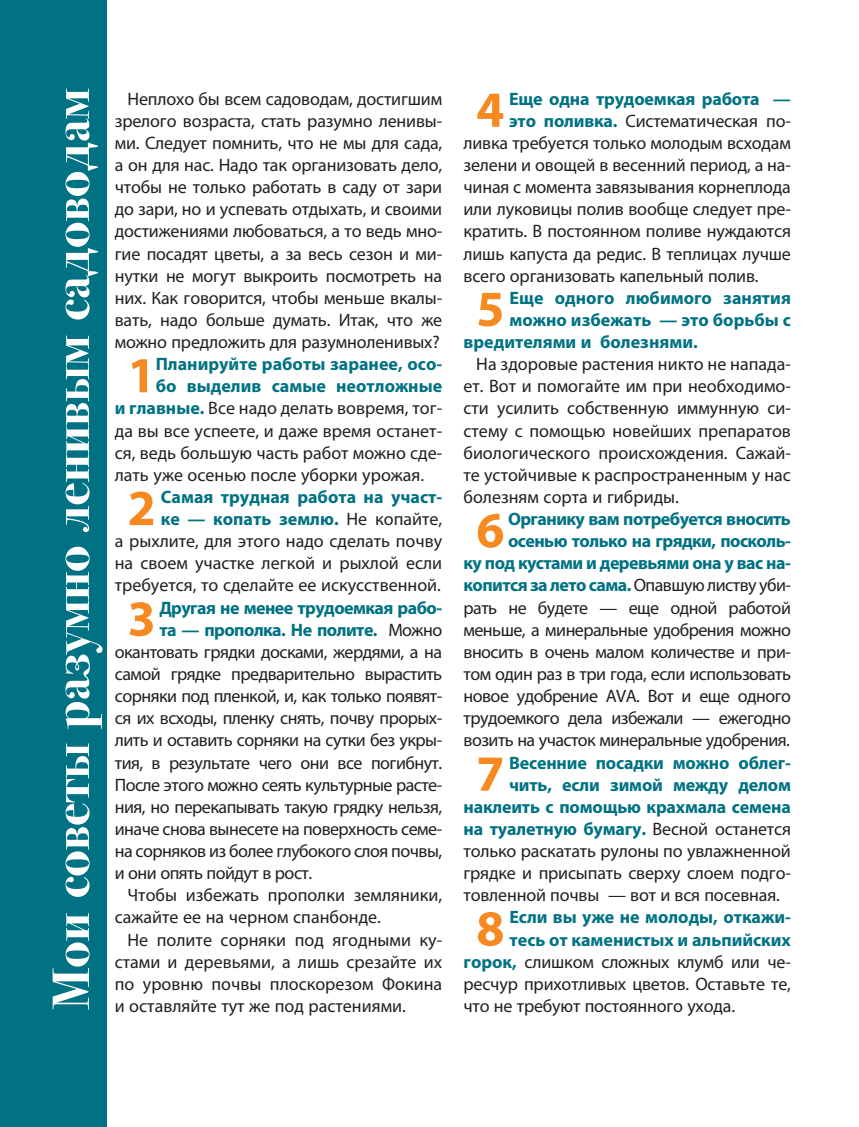
<style>
.page{position:relative;width:859px;height:1127px;background:#fff}
.page>*{position:absolute;margin:0;border:0;box-sizing:border-box;transform-origin:0 0}
.t1{font:700 52.5px "Bodoni Sev ITC";color:#fff}
.t2{font:700 50.85px "Myriad Pro";color:#f6891f}
.t3{font:18px/22px "Myriad Pro";letter-spacing:-.01em;color:#231f20;text-align:justify}
.t4{font:18px/22px "Myriad Pro";letter-spacing:-.03em;color:#231f20;text-align:right}
.t5{font:700 18px "Myriad Pro";letter-spacing:-.01em;color:#017283}
.t6{font:700 18px "Myriad Pro";letter-spacing:-.03em;color:#017283}
.s1{font-weight:700;color:#017283}
.s2{font-weight:400;color:#231f20}
</style>
<div class="page">
<div style="left:0;top:0;width:106px;height:1127px;background:#017283"></div>
<h1 class="t1" style="left:52px;top:1009px;width:922px;rotate:-90deg">Мои советы разумно ленивым садоводам</h1>
<p class="t3" style="left:115px;top:89px;width:329px;text-indent:13px">Неплохо бы всем садоводам, достигшим зрелого возраста, стать разумно ленивы&shy;ми. Следует помнить, что не мы для сада, а он для нас. Надо так организовать дело, чтобы не только работать в саду от зари до зари, но и успевать отдыхать, и своими достижениями любоваться, а то ведь мно&shy;гие посадят цветы, а за весь сезон и ми&shy;нутки не могут выкроить посмотреть на них. Как говорится, чтобы меньше вкалы&shy;вать, надо больше думать. Итак, что же можно предложить для разумноленивых?</p>
<h2 class="t2" style="left:128px;top:356px;width:30px">1</h2>
<p class="t5" style="left:156px;top:357px;width:288px">Планируйте работы заранее, осо-</p>
<p class="t5" style="left:156px;top:379px;width:288px">бо выделив самые неотложные</p>
<p class="t3" style="left:115px;top:399px;width:329px"><span class="s1">и главные.</span> Все надо делать вовремя, тог-</p>
<p class="t3" style="left:115px;top:421px;width:329px">да вы все успеете, и даже время останет-</p>
<p class="t3" style="left:115px;top:443px;width:329px">ся, ведь большую часть работ можно сде-</p>
<p class="t3" style="left:115px;top:465px;width:311px">лать уже осенью после уборки урожая.</p>
<h2 class="t2" style="left:128px;top:489px;width:30px">2</h2>
<p class="t3" style="left:115px;top:487px;width:329px;text-align:right"><span class="s1">Самая трудная работа на участ-<br>ке — копать землю.</span> Не копайте,<br>а рыхлите, для этого надо сделать почву на своем участке легкой и рыхлой если требуется, то сделайте ее искусственной.</p>
<h2 class="t2" style="left:128px;top:599px;width:30px">3</h2>
<p class="t6" style="left:159px;top:601px;width:284px">Другая не менее трудоемкая рабо-</p>
<p class="t6" style="left:159px;top:623px;width:284px">та — прополка. Не полите. <span class="s2">Можно</span></p>
<p class="t4" style="left:115px;top:642px;width:329px">окантовать грядки досками, жердями, а на</p>
<p class="t4" style="left:115px;top:664px;width:329px">самой грядке предварительно вырастить</p>
<p class="t4" style="left:115px;top:687px;width:329px">сорняки под пленкой, и, как только появят-</p>
<p class="t4" style="left:115px;top:709px;width:329px">ся их всходы, пленку снять, почву прорых-</p>
<p class="t4" style="left:115px;top:731px;width:329px">лить и оставить сорняки на сутки без укры-</p>
<p class="t4" style="left:115px;top:753px;width:329px">тия, в результате чего они все погибнут.</p>
<p class="t4" style="left:115px;top:775px;width:329px">после этого можно сеять культурные расте-</p>
<p class="t4" style="left:115px;top:797px;width:329px">ния, но перекапывать такую грядку нельзя,</p>
<p class="t4" style="left:115px;top:819px;width:329px">иначе снова вынесете на поверхность семе-</p>
<p class="t4" style="left:115px;top:841px;width:329px">на сорняков из более глубокого слоя почвы,</p>
<p class="t4" style="left:115px;top:864px;width:199px">и они опять пойдут в рост.</p>
<p class="t3" style="left:128px;top:886px;width:316px">Чтобы избежать прополки земляники,</p>
<p class="t3" style="left:115px;top:908px;width:268px">сажайте ее на черном спанбонде.</p>
<p class="t3" style="left:128px;top:930px;width:316px">Не полите сорняки под ягодными ку-</p>
<p class="t3" style="left:115px;top:952px;width:329px">стами и деревьями, а лишь срезайте их</p>
<p class="t3" style="left:115px;top:974px;width:329px">по уровню почвы плоскорезом Фокина</p>
<p class="t3" style="left:115px;top:996px;width:293px">и оставляйте тут же под растениями.</p>
<h2 class="t2" style="left:476px;top:91px;width:30px">4</h2>
<p class="t5" style="left:509px;top:92px;width:283px">Еще одна трудоемкая работа —</p>
<p class="t3" style="left:509px;top:111px;width:283px"><span class="s1">это поливка.</span> Систематическая по-</p>
<p class="t3" style="left:463px;top:133px;width:329px">ливка требуется только молодым всходам</p>
<p class="t3" style="left:463px;top:156px;width:329px">зелени и овощей в весенний период, а на-</p>
<p class="t3" style="left:463px;top:178px;width:329px">чиная с момента завязывания корнеплода</p>
<p class="t3" style="left:463px;top:200px;width:329px">или луковицы полив вообще следует пре-</p>
<p class="t3" style="left:463px;top:222px;width:329px">кратить. В постоянном поливе нуждаются</p>
<p class="t3" style="left:463px;top:244px;width:329px">лишь капуста да редис. В теплицах лучше</p>
<p class="t3" style="left:463px;top:266px;width:297px">всего организовать капельный полив.</p>
<h2 class="t2" style="left:476px;top:290px;width:30px">5</h2>
<p class="t5" style="left:510px;top:291px;width:283px">Еще одного любимого занятия</p>
<p class="t5" style="left:510px;top:313px;width:283px">можно избежать — это борьбы с</p>
<p class="t5" style="left:463px;top:335px;width:236px">вредителями и болезнями.</p>
<p class="t3" style="left:463px;top:355px;width:329px;text-indent:13px">На здоровые растения никто не напада&shy;ет. Вот и помогайте им при необходимо&shy;сти усилить собственную иммунную си&shy;стему с помощью новейших препаратов биологического происхождения. Сажай&shy;те устойчивые к распространенным у нас болезням сорта и гибриды.</p>
<h2 class="t2" style="left:476px;top:511px;width:30px">6</h2>
<p class="t4" style="left:463px;top:510px;width:329px"><span class="s1">Органику вам потребуется вносить осенью только на грядки, посколь-<br>ку под кустами и деревьями она у вас на&shy;копится за лето сама.</span> Опавшую листву уби&shy;рать не будете — еще одной работой меньше, а минеральные удобрения можно вносить в очень малом количестве и при&shy;том один раз в три года, если использовать новое удобрение AVA. Вот и еще одного трудоемкого дела избежали — ежегодно возить на участок минеральные удобрения.</p>
<h2 class="t2" style="left:476px;top:754px;width:30px">7</h2>
<p class="t5" style="left:509px;top:756px;width:283px">Весенние посадки можно облег-</p>
<p class="t5" style="left:509px;top:778px;width:283px">чить, если зимой между делом</p>
<p class="t5" style="left:463px;top:800px;width:329px">наклеить с помощью крахмала семена</p>
<p class="t5" style="left:463px;top:822px;width:329px">на туалетную бумагу. <span class="s2">Весной останется</span></p>
<p class="t3" style="left:463px;top:841px;width:329px">только раскатать рулоны по увлажненной</p>
<p class="t3" style="left:463px;top:864px;width:329px">грядке и присыпать сверху слоем подго-</p>
<p class="t3" style="left:463px;top:886px;width:318px">товленной почвы — вот и вся посевная.</p>
<h2 class="t2" style="left:476px;top:909px;width:30px">8</h2>
<p class="t3" style="left:463px;top:908px;width:329px;text-align:right"><span class="s1">Если вы уже не молоды, откажи-<br>тесь от каменистых и альпийских горок,</span> слишком сложных клумб или че&shy;ресчур прихотливых цветов. Оставьте те,</p>
<p class="t3" style="left:463px;top:996px;width:273px">что не требуют постоянного ухода.</p>
</div>
